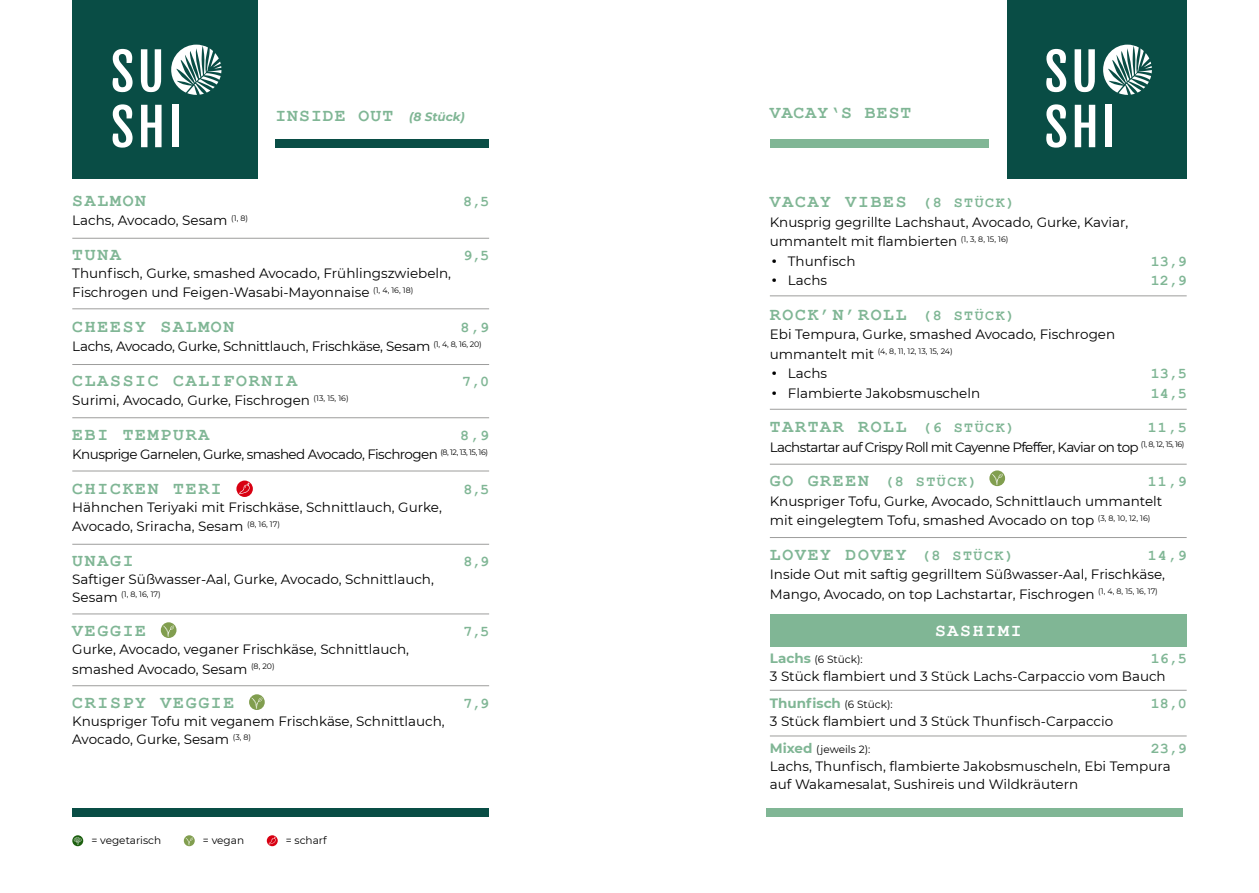
<style>
.page{position:relative;width:1259px;height:893px;background:#fff}
.page>*{position:absolute;margin:0;border:0;box-sizing:border-box;transform-origin:0 0}
.t1{font:50.85px/55.5px "Fjalla One";letter-spacing:.06em;color:#fff}
.t2{font:700 18px "Courier New";letter-spacing:.1em;color:#80b695}
.t3{font:700 18px "Courier New";letter-spacing:.06em;color:#80b695}
.t4{font:700 18px "Courier New";letter-spacing:.1em;color:#fff}
.t5{font:700 15px "Courier New";letter-spacing:.03em;color:#80b695}
.t6{font:13.5px/19.5px "Montserrat";color:#000}
.t7{font:13.5px "Montserrat";letter-spacing:-.05em;color:#000}
.t8{font:13.5px "Montserrat";letter-spacing:-.04em;color:#000}
.t9{font:13.5px "Montserrat";letter-spacing:-.02em;color:#000}
.t10{font:10.5px "Montserrat";color:#000}
.t11{font:7.8px "Montserrat";color:#000}
.s1{font-family:"Montserrat";font-style:italic;font-size:12px}
.s2{font-size:13.5px}
.s3{font-size:15px}
.s4{font-family:"Courier New";font-size:15px}
.s5{font-size:18px}
.s6{font-weight:700;font-size:13.5px;color:#80b695}
.s7{font-weight:700;color:#80b695}
.s8{font-size:10.5px}
</style>
<div class="page">
<svg style="left:236px;top:481px;width:17px;height:16px"></svg>
<svg style="left:239px;top:483px;width:11px;height:11px"></svg>
<svg style="left:161px;top:622px;width:15px;height:16px"></svg>
<svg style="left:163px;top:626px;width:11px;height:11px"></svg>
<svg style="left:249px;top:694px;width:16px;height:16px"></svg>
<svg style="left:251px;top:698px;width:11px;height:11px"></svg>
<div style="left:72px;top:0;width:185px;height:179px;background:#094d45"></div>
<svg style="left:171px;top:45px;width:50px;height:50px"></svg>
<div style="left:275px;top:139px;width:214px;height:8px;background:#094d45"></div>
<hr style="left:72px;top:238px;width:417px;height:1px;background:#9d9d9c">
<hr style="left:72px;top:309px;width:417px;height:1px;background:#9d9d9c">
<hr style="left:72px;top:364px;width:417px;height:1px;background:#9d9d9c">
<hr style="left:72px;top:417px;width:417px;height:1px;background:#9d9d9c">
<hr style="left:72px;top:471px;width:417px;height:1px;background:#9d9d9c">
<hr style="left:72px;top:614px;width:417px;height:1px;background:#9d9d9c">
<hr style="left:72px;top:544px;width:417px;height:1px;background:#9d9d9c">
<hr style="left:72px;top:685px;width:417px;height:1px;background:#9d9d9c">
<div style="left:72px;top:808px;width:417px;height:8px;background:#094d45"></div>
<svg style="left:184px;top:835px;width:11px;height:11px"></svg>
<svg style="left:185px;top:838px;width:8px;height:7px"></svg>
<svg style="left:267px;top:835px;width:11px;height:11px"></svg>
<svg style="left:269px;top:837px;width:6px;height:7px"></svg>
<svg style="left:72px;top:835px;width:11px;height:11px"></svg>
<svg style="left:74px;top:837px;width:8px;height:8px"></svg>
<div style="left:770px;top:139px;width:218px;height:8px;background:#80b695"></div>
<svg style="left:989px;top:470px;width:16px;height:16px"></svg>
<svg style="left:991px;top:474px;width:11px;height:11px"></svg>
<div style="left:1007px;top:0;width:179px;height:179px;background:#094d45"></div>
<svg style="left:1103px;top:45px;width:48px;height:50px"></svg>
<hr style="left:770px;top:296px;width:416px;height:1px;background:#9d9d9c">
<hr style="left:770px;top:409px;width:416px;height:1px;background:#9d9d9c">
<hr style="left:770px;top:464px;width:416px;height:1px;background:#9d9d9c">
<div style="left:770px;top:614px;width:416px;height:32px;background:#80b695"></div>
<hr style="left:770px;top:537px;width:416px;height:1px;background:#9d9d9c">
<hr style="left:770px;top:690px;width:416px;height:1px;background:#9d9d9c">
<hr style="left:770px;top:736px;width:416px;height:1px;background:#9d9d9c">
<div style="left:765px;top:808px;width:417px;height:8px;background:#80b695"></div>
<h1 class="t1" style="left:111px;top:44px;width:73px">SU<br>SHI</h1>
<h2 class="t3" style="left:275px;top:104px;width:191px">INSIDE OUT <span class="s1">(8 Stück)</span></h2>
<h2 class="t2" style="left:72px;top:189px;width:75px">SALMON</h2>
<p class="t5" style="left:463px;top:192px;width:27px">8,5</p>
<p class="t6" style="left:72px;top:210px;width:177px">Lachs, Avocado, Sesam <sup>(1,</sup> <sup>8)</sup></p>
<h2 class="t2" style="left:72px;top:243px;width:50px">TUNA</h2>
<p class="t5" style="left:463px;top:246px;width:27px">9,5</p>
<p class="t6" style="left:72px;top:263px;width:380px">Thunfisch, Gurke, smashed Avocado, Frühlingszwiebeln,<br>Fischrogen und Feigen-Wasabi-Mayonnaise <sup>(1,</sup> <sup>4,</sup> <sup>16,</sup> <sup>18)</sup></p>
<h2 class="t2" style="left:72px;top:315px;width:163px">CHEESY SALMON</h2>
<p class="t5" style="left:460px;top:318px;width:30px">8,9</p>
<p class="t9" style="left:72px;top:337px;width:411px">Lachs, Avocado, Gurke, Schnittlauch, Frischkäse, Sesam <sup>(1,</sup> <sup>4,</sup> <sup>8,</sup> <sup>16,</sup> <sup>20)</sup></p>
<h2 class="t2" style="left:72px;top:369px;width:227px">CLASSIC CALIFORNIA</h2>
<p class="t5" style="left:462px;top:372px;width:28px">7,0</p>
<p class="t6" style="left:72px;top:390px;width:278px">Surimi, Avocado, Gurke, Fischrogen <sup>(13,</sup> <sup>15,</sup> <sup>16)</sup></p>
<h2 class="t2" style="left:72px;top:423px;width:138px">EBI TEMPURA</h2>
<p class="t5" style="left:460px;top:426px;width:30px">8,9</p>
<p class="t8" style="left:72px;top:445px;width:417px">Knusprige Garnelen, Gurke, smashed Avocado, Fischrogen <sup>(8,</sup> <sup>12,</sup> <sup>13,</sup> <sup>15,</sup> <sup>16)</sup></p>
<h2 class="t2" style="left:72px;top:477px;width:151px">CHICKEN TERI</h2>
<p class="t5" style="left:463px;top:480px;width:27px">8,5</p>
<p class="t6" style="left:72px;top:497px;width:371px">Hähnchen Teriyaki mit Frischkäse, Schnittlauch, Gurke,<br>Avocado, Sriracha, Sesam <sup>(8,</sup> <sup>16,</sup> <sup>17)</sup></p>
<h2 class="t2" style="left:72px;top:549px;width:63px">UNAGI</h2>
<p class="t5" style="left:463px;top:552px;width:27px">8,9</p>
<p class="t6" style="left:72px;top:569px;width:363px">Saftiger Süßwasser-Aal, Gurke, Avocado, Schnittlauch,</p>
<p class="t11" style="left:72px;top:589px;width:90px"><span class="s2">Sesam</span> (1, 8, 16, 17)</p>
<h2 class="t2" style="left:72px;top:620px;width:75px">VEGGIE</h2>
<p class="t5" style="left:463px;top:622px;width:27px">7,5</p>
<p class="t6" style="left:72px;top:639px;width:338px">Gurke, Avocado, veganer Frischkäse, Schnittlauch, smashed Avocado, Sesam <sup>(8,</sup> <sup>20)</sup></p>
<h2 class="t2" style="left:72px;top:692px;width:164px">CRISPY VEGGIE</h2>
<p class="t5" style="left:463px;top:694px;width:27px">7,9</p>
<p class="t6" style="left:72px;top:712px;width:374px;line-height:18px">Knuspriger Tofu mit veganem Frischkäse, Schnittlauch,<br>Avocado, Gurke, Sesam <sup>(3,</sup> <sup>8)</sup></p>
<p class="t10" style="left:91px;top:833px;width:71px">= vegetarisch</p>
<p class="t10" style="left:203px;top:833px;width:43px">= vegan</p>
<p class="t10" style="left:286px;top:833px;width:42px">= scharf</p>
<h2 class="t3" style="left:770px;top:101px;width:143px">VACAY‘S BEST</h2>
<h1 class="t1" style="left:1044px;top:44px;width:73px">SU<br>SHI</h1>
<h2 class="t2" style="left:770px;top:190px;width:247px">VACAY VIBES <span class="s3">(8 STÜCK)</span></h2>
<p class="t6" style="left:770px;top:212px;width:360px">Knusprig gegrillte Lachshaut, Avocado, Gurke, Kaviar, ummantelt mit flambierten <sup>(1,</sup> <sup>3,</sup> <sup>8,</sup> <sup>15,</sup> <sup>16)</sup></p>
<p class="t6" style="left:770px;top:251px;width:87px"><span class="s4">•</span> Thunfisch</p>
<p class="t5" style="left:1150px;top:252px;width:37px">13,9</p>
<p class="t6" style="left:770px;top:270px;width:59px"><span class="s4">•</span> Lachs</p>
<p class="t5" style="left:1150px;top:271px;width:37px">12,9</p>
<h2 class="t2" style="left:770px;top:303px;width:247px">ROCK’N’ROLL <span class="s3">(8 STÜCK)</span></h2>
<p class="t6" style="left:770px;top:324px;width:347px">Ebi Tempura, Gurke, smashed Avocado, Fischrogen</p>
<p class="t11" style="left:770px;top:346px;width:184px"><span class="s2">ummantelt mit</span> (4, 8, 11, 12, 13, 15, 24)</p>
<p class="t6" style="left:770px;top:363px;width:59px"><span class="s4">•</span> Lachs</p>
<p class="t5" style="left:1150px;top:364px;width:37px">13,5</p>
<p class="t6" style="left:770px;top:383px;width:212px"><span class="s4">•</span> Flambierte Jakobsmuscheln</p>
<p class="t5" style="left:1150px;top:384px;width:37px">14,5</p>
<h2 class="t2" style="left:770px;top:415px;width:247px">TARTAR ROLL <span class="s3">(6 STÜCK)</span></h2>
<p class="t5" style="left:1148px;top:418px;width:40px">11,5</p>
<p class="t7" style="left:770px;top:438px;width:416px">Lachstartar auf Crispy Roll mit Cayenne Pfeffer, Kaviar on top <sup>(1,</sup> <sup>8,</sup> <sup>12,</sup> <sup>15,</sup> <sup>16)</sup></p>
<p class="t5" style="left:770px;top:472px;width:209px"><span class="s5">GO GREEN</span> (8 STÜCK)</p>
<p class="t5" style="left:1148px;top:472px;width:40px">11,9</p>
<p class="t6" style="left:770px;top:491px;width:394px">Knuspriger Tofu, Gurke, Avocado, Schnittlauch ummantelt mit eingelegtem Tofu, smashed Avocado on top <sup>(3,</sup> <sup>8,</sup> <sup>10,</sup> <sup>12,</sup> <sup>16)</sup></p>
<h2 class="t2" style="left:770px;top:543px;width:246px">LOVEY DOVEY <span class="s3">(8 STÜCK)</span></h2>
<p class="t5" style="left:1148px;top:546px;width:40px">14,9</p>
<p class="t6" style="left:770px;top:564px;width:397px">Inside Out mit saftig gegrilltem Süßwasser-Aal, Frischkäse,<br>Mango, Avocado, on top Lachstartar, Fischrogen <sup>(1,</sup> <sup>4,</sup> <sup>8,</sup> <sup>15,</sup> <sup>16,</sup> <sup>17)</sup></p>
<h2 class="t4" style="left:935px;top:619px;width:88px">SASHIMI</h2>
<p class="t10" style="left:770px;top:652px;width:94px"><span class="s6">Lachs</span> (6 Stück):</p>
<p class="t5" style="left:1150px;top:649px;width:37px">16,5</p>
<p class="t6" style="left:770px;top:662px;width:397px;line-height:27px">3 Stück flambiert und 3 Stück Lachs-Carpaccio vom Bauch<br><span class="s7">Thunfisch</span> <span class="s8">(6 Stück):</span></p>
<p class="t5" style="left:1150px;top:694px;width:37px">18,0</p>
<p class="t6" style="left:770px;top:711px;width:345px">3 Stück flambiert und 3 Stück Thunfisch-Carpaccio</p>
<p class="t10" style="left:770px;top:742px;width:102px"><span class="s6">Mixed</span> (jeweils 2):</p>
<p class="t5" style="left:1150px;top:739px;width:37px">23,9</p>
<p class="t6" style="left:770px;top:757px;width:402px;line-height:18px">Lachs, Thunfisch, flambierte Jakobsmuscheln, Ebi Tempura auf Wakamesalat, Sushireis und Wildkräutern</p>
</div>
